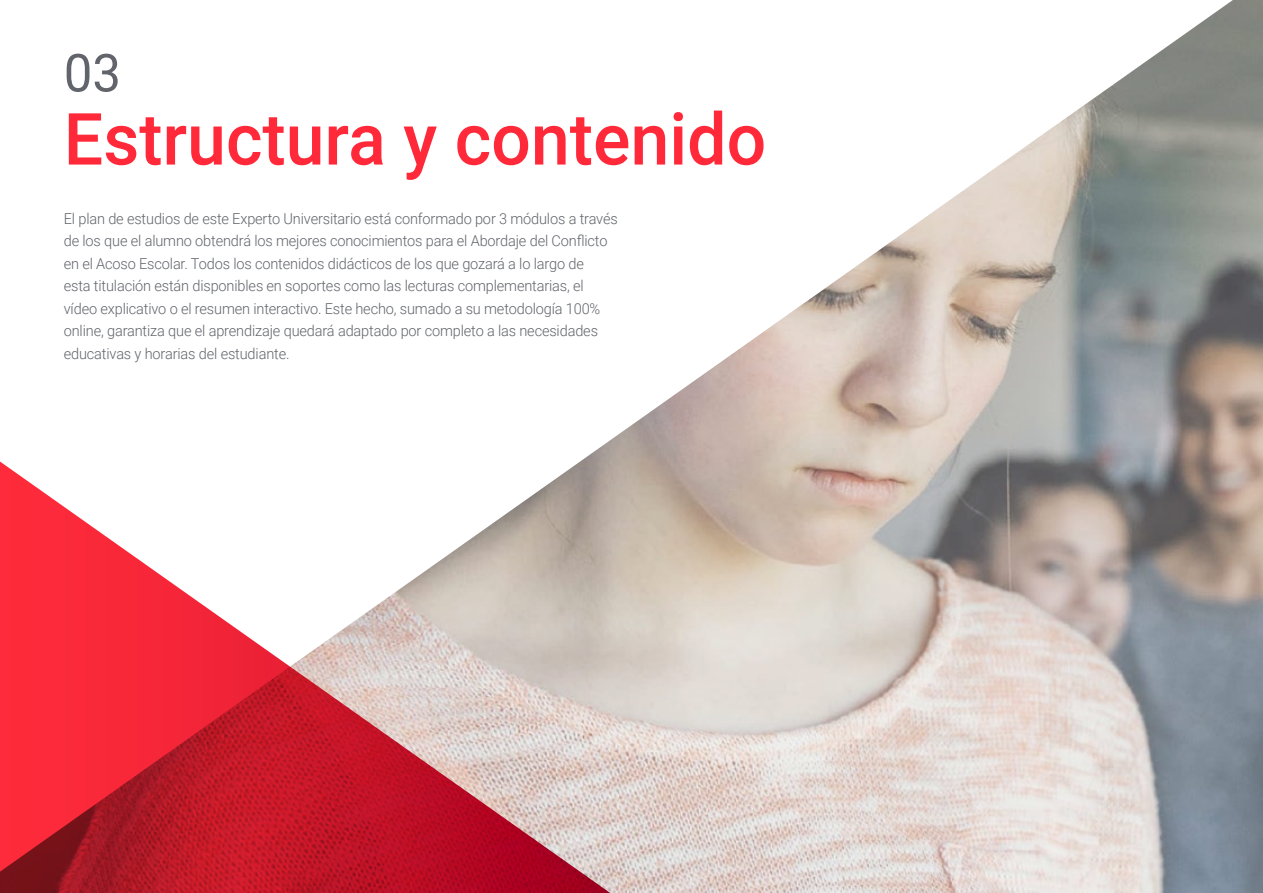
<style>
.page{position:relative;width:1263px;height:893px;background:#fff}
.page>*{position:absolute;margin:0;border:0;box-sizing:border-box;transform-origin:0 0}
.t1{font:500 72px "Roboto";color:#ff293a}
.t2{font:52.5px "Roboto";color:#61646a}
.t3{font:300 15px/22.5px "Roboto";letter-spacing:-.01em;color:#61646a}
</style>
<div class="page">
<img style="left:602px;top:0;width:661px;height:893px">
<svg style="left:0;top:446px;width:640px;height:447px"></svg>
<h2 class="t2" style="left:64px;top:36px;width:59px">03</h2>
<h1 class="t1" style="left:64px;top:89px;width:704px">Estructura y contenido</h1>
<p class="t3" style="left:64px;top:207px;width:555px">El plan de estudios de este Experto Universitario está conformado por 3 módulos a través de los que el alumno obtendrá los mejores conocimientos para el Abordaje del Conflicto en el Acoso Escolar. Todos los contenidos didácticos de los que gozará a lo largo de<br>esta titulación están disponibles en soportes como las lecturas complementarias, el vídeo explicativo o el resumen interactivo. Este hecho, sumado a su metodología 100% online, garantiza que el aprendizaje quedará adaptado por completo a las necesidades educativas y horarias del estudiante.</p>
</div>
